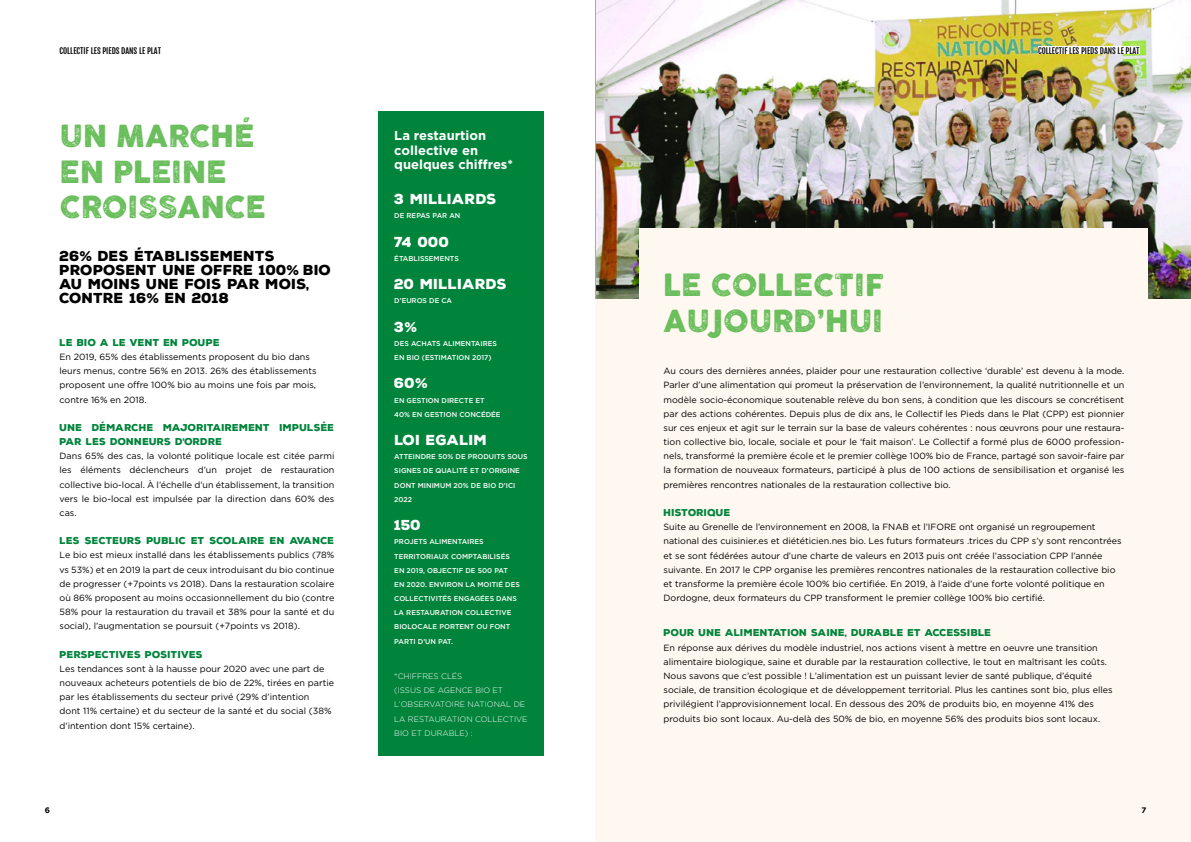
<style>
.page{position:relative;width:1191px;height:842px;background:#fff}
.page>*{position:absolute;margin:0;border:0;box-sizing:border-box;transform-origin:0 0}
.t1{font:30px/35.4px "COCOGOOSELETTERPRESS";color:#6abe5c}
.t2{font:900 14px/14.2px "Nexa Rust Sans";letter-spacing:.01em;color:#000}
.t3{font:900 14px "Nexa Rust Sans";letter-spacing:.01em;color:#fff}
.t4{font:700 13px/14.2px "Gotham";color:#fff}
.t5{font:900 9.6px/14.2px "Nexa Rust Sans";letter-spacing:.01em;color:#00843b}
.t6{font:9px/14.2px "Gotham";color:#000}
.t7{font:300 8px/14.2px "Gotham";color:#fff}
.t8{font:8px "Fjalla One";color:#000}
.t9{font:700 8px "Gotham";color:#000}
.t10{font:500 7px/14.2px "Gotham";color:#fff}
.s1{font-family:"Gotham"}
</style>
<div class="page">
<div style="left:595px;top:0;width:596px;height:842px;background:#fff8f0"></div>
<img style="left:596px;top:0;width:595px;height:298px">
<div style="left:378px;top:111px;width:166px;height:645px;background:#00843b"></div>
<div style="left:639px;top:228px;width:509px;height:519px;background:#fff8f0"></div>
<div style="left:1038px;top:47px;width:101px;height:7px;background:#fff"></div>
<p class="t8" style="left:60px;top:46px;width:103px">COLLECTIF LES PIEDS DANS LE PLAT</p>
<p class="t8" style="left:1038px;top:46px;width:103px">COLLECTIF LES PIEDS DANS LE PLAT</p>
<h1 class="t1" style="left:60px;top:119px;width:208px">UN MARCHÉ<br>EN PLEINE<br>CROISSANCE</h1>
<h2 class="t2" style="left:60px;top:249px;width:273px">26<span class="s1">%</span> DES ÉTABLISSEMENTS<br>PROPOSENT UNE OFFRE 100<span class="s1">%</span> BIO<br>AU MOINS UNE FOIS PAR MOIS,<br>CONTRE 16<span class="s1">%</span> EN 2018</h2>
<p class="t5" style="left:60px;top:335px;width:162px">LE BIO A LE VENT EN POUPE</p>
<p class="t6" style="left:60px;top:350px;width:258px">En 2019, 65% des établissements proposent du bio dans leurs menus, contre 56% en 2013. 26% des établissements proposent une offre 100% bio au moins une fois par mois, contre 16% en 2018.</p>
<p class="t5" style="left:60px;top:420px;width:276px">UNE DÉMARCHE MAJORITAIREMENT IMPULSÉE<br>PAR LES DONNEURS D’ORDRE</p>
<p class="t6" style="left:60px;top:449px;width:276px;text-align:justify">Dans 65% des cas, la volonté politique locale est citée parmi les éléments déclencheurs d’un projet de restauration collective bio-local. À l’échelle d’un établissement, la transition vers le bio-local est impulsée par la direction dans 60% des cas.</p>
<p class="t5" style="left:60px;top:534px;width:276px">LES SECTEURS PUBLIC ET SCOLAIRE EN AVANCE</p>
<p class="t6" style="left:60px;top:548px;width:276px;text-align:justify">Le bio est mieux installé dans les établissements publics (78% vs 53%) et en 2019 la part de ceux introduisant du bio continue de progresser (+7points vs 2018). Dans la restauration scolaire où 86% proposent au moins occasionnellement du bio (contre 58% pour la restauration du travail et 38% pour la santé et du social), l’augmentation se poursuit (+7points vs 2018).</p>
<p class="t5" style="left:60px;top:647px;width:145px">PERSPECTIVES POSITIVES</p>
<p class="t6" style="left:60px;top:661px;width:276px">Les tendances sont à la hausse pour 2020 avec une part de nouveaux acheteurs potentiels de bio de 22%, tirées en partie par les établissements du secteur privé (29% d’intention<br>dont 11% certaine) et du secteur de la santé et du social (38% d’intention dont 15% certaine).</p>
<h3 class="t4" style="left:394px;top:129px;width:120px">La restaurtion collective en quelques chiffres*</h3>
<h2 class="t3" style="left:394px;top:190px;width:104px">3 MILLIARDS</h2>
<p class="t10" style="left:394px;top:209px;width:68px">DE REPAS PAR AN</p>
<h2 class="t3" style="left:394px;top:232px;width:56px">74 000</h2>
<p class="t10" style="left:394px;top:251px;width:66px">ÉTABLISSEMENTS</p>
<h2 class="t3" style="left:394px;top:275px;width:114px">20 MILLIARDS</h2>
<p class="t10" style="left:394px;top:294px;width:59px">D’EUROS DE CA</p>
<h2 class="t3" style="left:394px;top:317px;width:24px">3<span class="s1">%</span></h2>
<p class="t10" style="left:394px;top:336px;width:104px">DES ACHATS ALIMENTAIRES<br>EN BIO (ESTIMATION 2017)</p>
<h2 class="t3" style="left:394px;top:374px;width:35px">60<span class="s1">%</span></h2>
<p class="t10" style="left:394px;top:393px;width:108px">EN GESTION DIRECTE ET<br>40% EN GESTION CONCÉDÉE</p>
<h2 class="t3" style="left:394px;top:431px;width:94px">LOI EGALIM</h2>
<p class="t10" style="left:394px;top:450px;width:135px">ATTEINDRE 50% DE PRODUITS SOUS<br>SIGNES DE QUALITÉ ET D’ORIGINE<br>DONT MINIMUM 20% DE BIO D’ICI<br>2022</p>
<h2 class="t3" style="left:394px;top:516px;width:28px">150</h2>
<p class="t10" style="left:394px;top:535px;width:127px">PROJETS ALIMENTAIRES<br>TERRITORIAUX COMPTABILISÉS<br>EN 2019, OBJECTIF DE 500 PAT<br>EN 2020. ENVIRON LA MOITIÉ DES<br>COLLECTIVITÉS ENGAGÉES DANS<br>LA RESTAURATION COLLECTIVE<br>BIOLOCALE PORTENT OU FONT<br>PARTI D’UN PAT.</p>
<p class="t7" style="left:394px;top:669px;width:135px">*CHIFFRES CLÉS<br>(ISSUS DE AGENCE BIO ET<br>L’OBSERVATOIRE NATIONAL DE<br>LA RESTAURATION COLLECTIVE<br>BIO ET DURABLE) :</p>
<h1 class="t1" style="left:663px;top:268px;width:222px">LE COLLECTIF<br>AUJOURD’HUI</h1>
<p class="t6" style="left:663px;top:364px;width:462px;text-align:justify">Au cours des dernières années, plaider pour une restauration collective ‘durable’ est devenu à la mode.<br>Parler d’une alimentation qui promeut la préservation de l’environnement, la qualité nutritionnelle et un modèle socio-économique soutenable relève du bon sens, à condition que les discours se concrétisent par des actions cohérentes. Depuis plus de dix ans, le Collectif les Pieds dans le Plat (CPP) est pionnier sur ces enjeux et agit sur le terrain sur la base de valeurs cohérentes : nous œuvrons pour une restaura&shy;tion collective bio, locale, sociale et pour le ‘fait maison’. Le Collectif a formé plus de 6000 profession&shy;nels, transformé la première école et le premier collège 100% bio de France, partagé son savoir-faire par la formation de nouveaux formateurs, participé à plus de 100 actions de sensibilisation et organisé les premières rencontres nationales de la restauration collective bio.</p>
<p class="t5" style="left:663px;top:505px;width:68px">HISTORIQUE</p>
<p class="t6" style="left:663px;top:520px;width:459px">Suite au Grenelle de l’environnement en 2008, la FNAB et l’IFORE ont organisé un regroupement national des cuisinier.es et diététicien.nes bio. Les futurs formateurs .trices du CPP s’y sont rencontrées et se sont fédérées autour d’une charte de valeurs en 2013 puis ont créée l’association CPP l’année suivante. En 2017 le CPP organise les premières rencontres nationales de la restauration collective bio et transforme la première école 100% bio certifiée. En 2019, à l’aide d’une forte volonté politique en Dordogne, deux formateurs du CPP transforment le premier collège 100% bio certifié.</p>
<p class="t5" style="left:663px;top:626px;width:329px">POUR UNE ALIMENTATION SAINE, DURABLE ET ACCESSIBLE</p>
<p class="t6" style="left:663px;top:640px;width:451px">En réponse aux dérives du modèle industriel, nos actions visent à mettre en oeuvre une transition alimentaire biologique, saine et durable par la restauration collective, le tout en maîtrisant les coûts.<br>Nous savons que c’est possible ! L’alimentation est un puissant levier de santé publique, d’équité sociale, de transition écologique et de développement territorial. Plus les cantines sont bio, plus elles privilégient l’approvisionnement local. En dessous des 20% de produits bio, en moyenne 41% des produits bio sont locaux. Au-delà des 50% de bio, en moyenne 56% des produits bios sont locaux.</p>
<p class="t9" style="left:45px;top:804px;width:7px">6</p>
<p class="t9" style="left:1141px;top:804px;width:6px">7</p>
</div>
